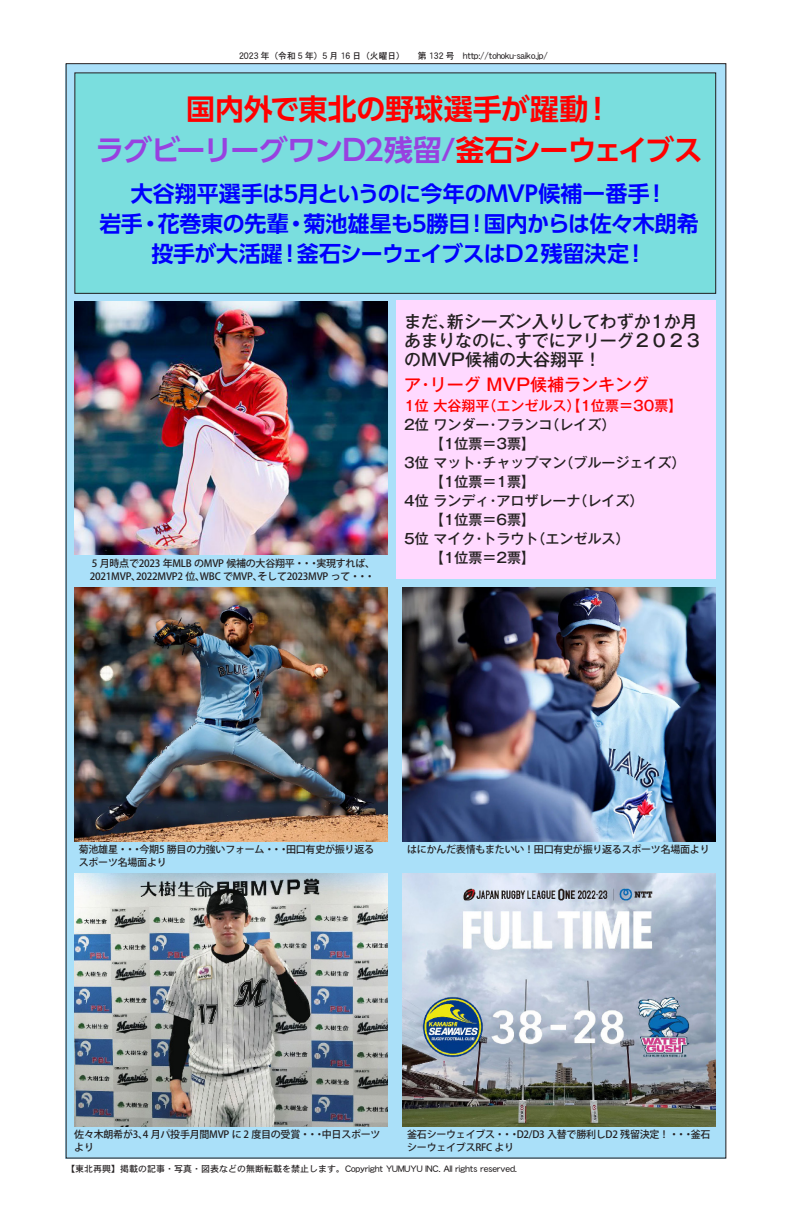
<style>
.page{position:relative;width:792px;height:1224px;background:#fff}
.page>*{position:absolute;margin:0;border:0;box-sizing:border-box;transform-origin:0 0}
.t1{font:700 29px "UD Shin Go Pro De";letter-spacing:-.05em;color:#9841e0}
.t2{font:700 29px "UD Shin Go Pro De";letter-spacing:-.005em;color:#f00}
.t3{font:700 22px/30px "UD Shin Go Pro De";letter-spacing:-.01em;color:#00f;text-align:center}
.t4{font:500 17px/19px "Gothic MB101 Pro";color:#231f20}
.t5{font:500 17px "Gothic MB101 Pro";color:#f00}
.t6{font:500 14px "Gothic MB101 Pro";color:#231f20}
.t7{font:500 14px "Gothic MB101 Pro";color:#f00}
.キャプション大{font:500 10px/13px "Koz Go Pro";letter-spacing:-.025em;color:#231f20}
.t8{font:9px "DFHS Gothic W5 MP RKSJ H";color:#231f20}
.s1{color:#f00}
</style>
<div class="page">
<div style="left:65px;top:64px;width:661px;height:1094px;background:#aae0f9"></div>
<div style="left:397px;top:301px;width:319px;height:278px;background:#ffd9ff"></div>
<img style="left:75px;top:301px;width:312px;height:254px">
<img style="left:75px;top:587px;width:312px;height:255px">
<img style="left:75px;top:873px;width:312px;height:253px">
<img style="left:402px;top:587px;width:313px;height:255px">
<img style="left:402px;top:873px;width:313px;height:253px">
<div style="left:75px;top:73px;width:641px;height:220px;background:#7adede"></div>
<div style="left:75px;top:73px;width:641px;height:221px;border:1px solid #231f20"></div>
<p class="t8" style="left:239px;top:51px;width:310px">2023 年（令和 5 年）5 月 16 日（火曜日）　　第 132 号　http://tohoku-saiko.jp/</p>
<p class="t2" style="left:186px;top:86px;width:428px">国内外で東北の野球選手が躍動！</p>
<p class="t1" style="left:96px;top:127px;width:609px">ラグビーリーグワンD2残留/<span class="s1">釜石シーウェイブス</span></p>
<p class="t3" style="left:131px;top:179px;width:538px">大谷翔平選手は5月というのに今年のMVP候補一番手！</p>
<p class="t3" style="left:99px;top:209px;width:601px">岩手・花巻東の先輩・菊池雄星も5勝目！国内からは佐々木朗希投手が大活躍！釜石シーウェイブスはD２残留決定！</p>
<p class="t4" style="left:404px;top:310px;width:299px">まだ、新シーズン入りしてわずか1か月あまりなのに、すでにアリーグ２０２３のMVP候補の大谷翔平！</p>
<p class="t5" style="left:404px;top:370px;width:246px">ア・リーグ MVP候補ランキング</p>
<p class="t7" style="left:404px;top:394px;width:280px">1位 大谷翔平（エンゼルス）【1位票＝30票】</p>
<p class="t6" style="left:404px;top:413px;width:213px">2位 ワンダー・フランコ（レイズ）</p>
<p class="t6" style="left:430px;top:432px;width:107px">【1位票＝3票】</p>
<p class="t6" style="left:404px;top:451px;width:283px">3位 マット・チャップマン（ブルージェイズ）</p>
<p class="t6" style="left:404px;top:470px;width:132px">　 【1位票＝1票】</p>
<p class="t6" style="left:404px;top:489px;width:241px">4位 ランディ・アロザレーナ（レイズ）</p>
<p class="t6" style="left:404px;top:508px;width:132px">　 【1位票＝6票】</p>
<p class="t6" style="left:404px;top:527px;width:227px">5位 マイク・トラウト（エンゼルス）</p>
<p class="キャプション大" style="left:92px;top:557px;width:285px">5 月時点で2023 年MLB のMVP 候補の大谷翔平・・・実現すれば、</p>
<p class="t6" style="left:430px;top:546px;width:107px">【1位票＝2票】</p>
<p class="キャプション大" style="left:90px;top:570px;width:286px">2021MVP、2022MVP2 位、WBC でMVP、そして2023MVP って・・・</p>
<p class="キャプション大" style="left:79px;top:844px;width:297px">菊池雄星・・・今期5 勝目の力強いフォーム・・・田口有史が振り返るスポーツ名場面より</p>
<p class="キャプション大" style="left:407px;top:844px;width:304px">はにかんだ表情もまたいい！田口有史が振り返るスポーツ名場面より</p>
<p class="キャプション大" style="left:74px;top:1128px;width:308px">佐々木朗希が3、4 月パ投手月間MVP に 2 度目の受賞・・・中日スポーツより</p>
<p class="キャプション大" style="left:407px;top:1128px;width:305px">釜石シーウェイブス・・・D2/D3 入替で勝利しD2 残留決定！・・・釜石シーウェイブスRFC より</p>
<p class="t8" style="left:66px;top:1165px;width:452px">【東北再興】掲載の記事・写真・図表などの無断転載を禁止します。Copyright YUMUYU INC. All rights reserved.</p>
</div>
